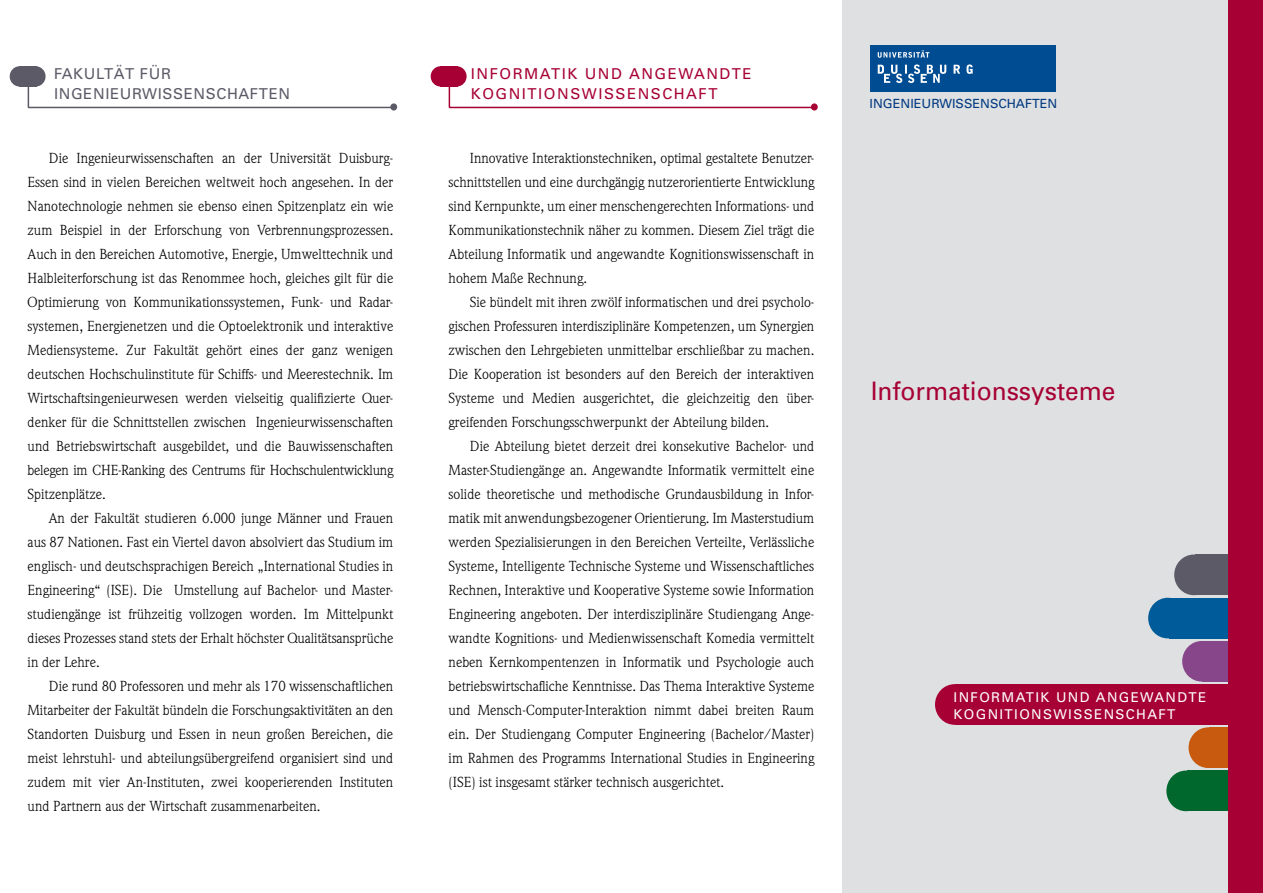
<style>
.page{position:relative;width:1263px;height:893px;background:#fff}
.page>*{position:absolute;margin:0;border:0;box-sizing:border-box;transform-origin:0 0}
.t1{font:25.5px "Univers";color:#a70034;scale:.96 1}
.t2{font:15px/19.5px "Univers";letter-spacing:.1em;color:#a70034}
.t3{font:15px/19.5px "Univers";letter-spacing:.04em;color:#5c5a67}
.t4{font:14.25px/24px "Weidemann";color:#000;text-align:justify}
.t5{font:13.5px/16.2px "Univers";letter-spacing:.1em;color:#fff}
.t6{font:12.6px "Univers";color:#003981}
</style>
<div class="page">
<div style="left:26px;top:66px;width:20px;height:20px;background:#5c5a67;border-radius:50%"></div>
<div style="left:10px;top:66px;width:19px;height:20px;background:#5c5a67;border-radius:50%"></div>
<div style="left:19px;top:66px;width:17px;height:20px;background:#5c5a67"></div>
<hr style="left:28px;top:107px;width:366px;height:1px;background:#5c5a67">
<svg style="left:28px;top:86px;width:1px;height:21px"></svg>
<div style="left:390px;top:103px;width:7px;height:8px;background:#5c5a67;border-radius:50%"></div>
<div style="left:447px;top:66px;width:20px;height:20px;background:#a70034;border-radius:50%"></div>
<div style="left:431px;top:66px;width:19px;height:20px;background:#a70034;border-radius:50%"></div>
<div style="left:440px;top:66px;width:17px;height:20px;background:#a70034"></div>
<hr style="left:449px;top:107px;width:365px;height:1px;background:#a70034">
<svg style="left:449px;top:86px;width:1px;height:21px"></svg>
<div style="left:811px;top:103px;width:7px;height:8px;background:#a70034;border-radius:50%"></div>
<div style="left:842px;top:0;width:421px;height:893px;background:#dee0e1"></div>
<div style="left:935px;top:684px;width:39px;height:41px;background:#a70034;border-radius:50%"></div>
<div style="left:1166px;top:771px;width:39px;height:40px;background:#00672d;border-radius:50%"></div>
<div style="left:1148px;top:598px;width:39px;height:40px;background:#005b9a;border-radius:50%"></div>
<div style="left:1188px;top:727px;width:40px;height:41px;background:#c75a0e;border-radius:50%"></div>
<div style="left:1174px;top:555px;width:39px;height:40px;background:#5c5a67;border-radius:50%"></div>
<div style="left:1209px;top:727px;width:54px;height:41px;background:#c75a0e"></div>
<div style="left:1195px;top:555px;width:68px;height:40px;background:#5c5a67"></div>
<div style="left:1169px;top:598px;width:94px;height:40px;background:#005b9a"></div>
<div style="left:955px;top:684px;width:308px;height:41px;background:#a70034"></div>
<div style="left:1187px;top:771px;width:76px;height:40px;background:#00672d"></div>
<div style="left:1182px;top:641px;width:39px;height:41px;background:#88468a;border-radius:50%"></div>
<div style="left:1203px;top:641px;width:60px;height:41px;background:#88468a"></div>
<div style="left:1228px;top:0;width:35px;height:893px;background:#a70034"></div>
<div style="left:870px;top:45px;width:186px;height:46px;background:#004c93"></div>
<svg style="left:878px;top:64px;width:68px;height:19px"></svg>
<svg style="left:953px;top:65px;width:7px;height:9px"></svg>
<svg style="left:966px;top:64px;width:7px;height:10px"></svg>
<svg style="left:878px;top:50px;width:51px;height:8px"></svg>
<p class="t3" style="left:54px;top:64px;width:238px">FAKULTÄT F ÜR<br>INGENIEURWISSENSCHAFTEN</p>
<p class="t4" style="left:28px;top:146px;width:367px;text-indent:21px">Die Ingenieurwissenschaften an der Universität Duisburg-Essen sind in vielen Bereichen weltweit hoch angesehen. In der Nanotechnologie nehmen sie ebenso einen Spitzenplatz ein wie zum Beispiel in der Erforschung von Verbrennungsprozessen.<br>Auch in den Bereichen Automotive, Energie, Umwelttechnik und Halbleiterforschung ist das Renommee hoch, gleiches gilt für die Optimierung von Kommunikationssystemen, Funk- und Radar&shy;systemen, Energienetzen und die Optoelektronik und interaktive Mediensysteme. Zur Fakultät gehört eines der ganz wenigen deutschen Hochschulinstitute für Schiffs- und Meerestechnik. Im Wirtschaftsingenieurwesen werden vielseitig qualifizierte Quer&shy;denker für die Schnittstellen zwischen Ingenieurwissenschaften und Betriebswirtschaft ausgebildet, und die Bauwissenschaften belegen im CHE-Ranking des Centrums für Hochschulentwicklung Spitzenplätze.</p>
<p class="t4" style="left:28px;top:506px;width:367px;text-indent:21px">An der Fakultät studieren 6.000 junge Männer und Frauen aus 87 Nationen. Fast ein Viertel davon absolviert das Studium im englisch- und deutschsprachigen Bereich „International Studies in Engineering“ (ISE). Die Umstellung auf Bachelor- und Master&shy;studiengänge ist frühzeitig vollzogen worden. Im Mittelpunkt dieses Prozesses stand stets der Erhalt höchster Qualitätsansprüche in der Lehre.</p>
<p class="t4" style="left:28px;top:674px;width:367px;text-indent:21px">Die rund 80 Professoren und mehr als 170 wissenschaftlichen Mitarbeiter der Fakultät bündeln die Forschungsaktivitäten an den Standorten Duisburg und Essen in neun großen Bereichen, die meist lehrstuhl- und abteilungsübergreifend organisiert sind und zudem mit vier An-Instituten, zwei kooperierenden Instituten und Partnern aus der Wirtschaft zusammenarbeiten.</p>
<p class="t2" style="left:471px;top:64px;width:282px">I NFORMATIK UND ANGEWANDTE<br>KOGNITIONSWISSENSCHAFT</p>
<p class="t4" style="left:449px;top:146px;width:367px;text-indent:21px">Innovative Interaktionstechniken, optimal gestaltete Benutzer&shy;schnittstellen und eine durchgängig nutzerorientierte Entwicklung sind Kernpunkte, um einer menschengerechten Informations- und Kommunikationstechnik näher zu kommen. Diesem Ziel trägt die Abteilung Informatik und angewandte Kognitionswissenschaft in hohem Maße Rechnung.</p>
<p class="t4" style="left:449px;top:290px;width:367px;text-indent:21px">Sie bündelt mit ihren zwölf informatischen und drei psycholo&shy;gischen Professuren interdisziplinäre Kompetenzen, um Synergien zwischen den Lehrgebieten unmittelbar erschließbar zu machen.<br>Die Kooperation ist besonders auf den Bereich der interaktiven Systeme und Medien ausgerichtet, die gleichzeitig den über&shy;greifenden Forschungsschwerpunkt der Abteilung bilden.</p>
<p class="t4" style="left:449px;top:434px;width:367px;text-indent:21px">Die Abteilung bietet derzeit drei konsekutive Bachelor- und Master-Studiengänge an. Angewandte Informatik vermittelt eine solide theoretische und methodische Grundausbildung in Infor&shy;matik mit anwendungsbezogener Orientierung. Im Masterstudium werden Spezialisierungen in den Bereichen Verteilte, Verlässliche Systeme, Intelligente Technische Systeme und Wissenschaftliches Rechnen, Interaktive und Kooperative Systeme sowie Information Engineering angeboten. Der interdisziplinäre Studiengang Ange&shy;wandte Kognitions- und Medienwissenschaft Komedia vermittelt neben Kernkompentenzen in Informatik und Psychologie auch betriebswirtschafliche Kenntnisse. Das Thema Interaktive Systeme und Mensch-Computer-Interaktion nimmt dabei breiten Raum ein. Der Studiengang Computer Engineering (Bachelor/Master) im Rahmen des Programms International Studies in Engineering (ISE) ist insgesamt stärker technisch ausgerichtet.</p>
<p class="t6" style="left:870px;top:96px;width:189px">I NGENIEURWISSENSCHAFTEN</p>
<h1 class="t1" style="left:871px;top:375px;width:257px">I NFORMATIONSSYSTEME</h1>
<p class="t5" style="left:954px;top:689px;width:254px">I NFORMATIK UND ANGEWANDTE<br>KOGNITIONSWISSENSCHAFT</p>
</div>
